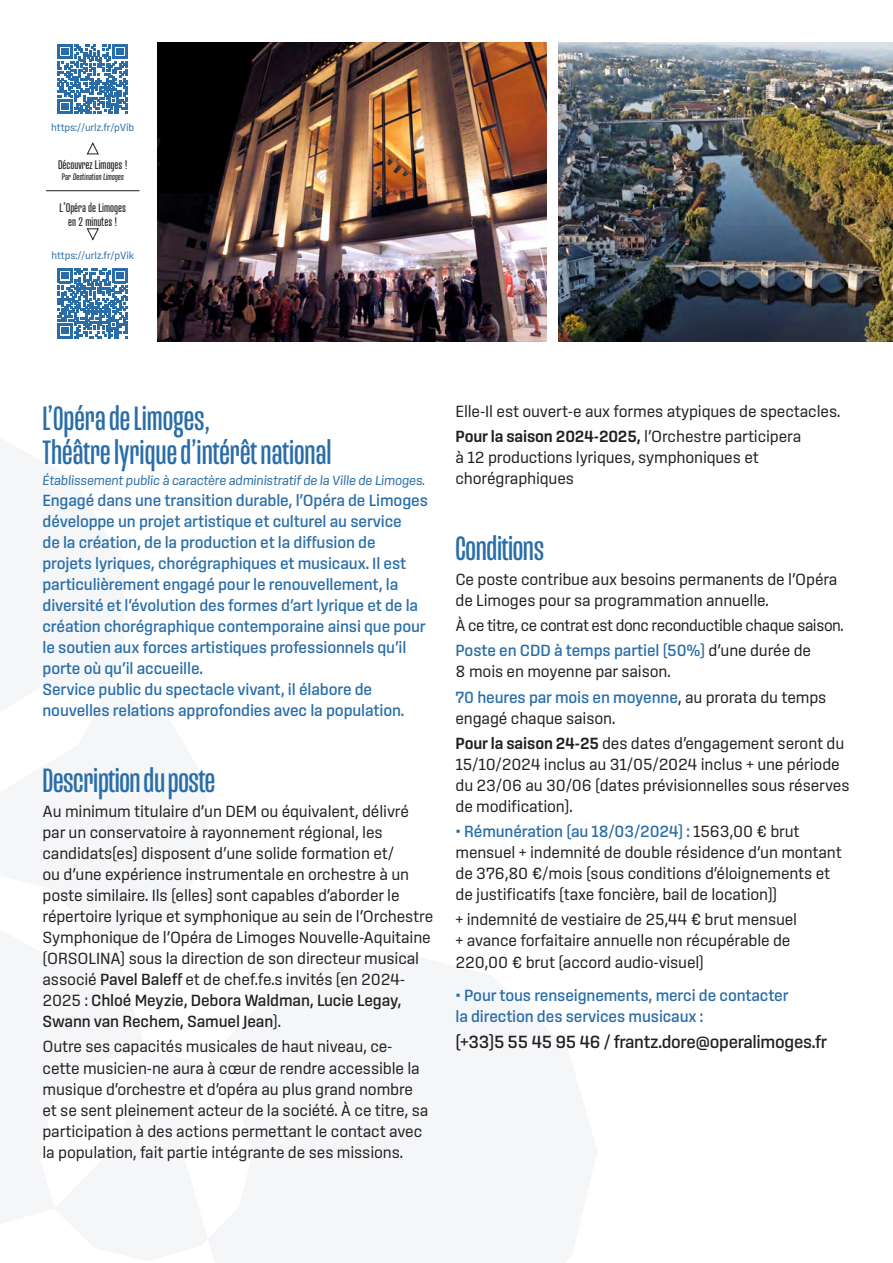
<style>
.page{position:relative;width:893px;height:1263px;background:#fff}
.page>*{position:absolute;margin:0;border:0;box-sizing:border-box;transform-origin:0 0}
.t1{font:34.5px "Mongoose";color:#286da8}
.t2{font:500 18px "Sinter";letter-spacing:-.02em;color:#231f20}
.t3{font:16.5px/21px "Sinter";letter-spacing:-.01em;color:#231f20}
.t4{font:500 16.5px/21px "Sinter";letter-spacing:-.01em;color:#286da8}
.t5{font:16.5px "Sinter";letter-spacing:-.03em;color:#231f20}
.t6{font:italic 13.5px "Sinter";letter-spacing:-.02em;color:#286da8}
.t7{font:12px "Atrament";color:#231f20}
.t8{font:10.5px "Sinter";letter-spacing:-.01em;color:#286da8}
.t9{font:9px "Atrament";color:#231f20}
.s1{font-weight:500}
.s2{font-weight:600}
.s3{font-weight:500;color:#286da8}
</style>
<div class="page">
<svg style="left:0;top:438px;width:597px;height:825px"></svg>
<img style="left:157px;top:43px;width:389px;height:299px">
<img style="left:558px;top:43px;width:335px;height:299px">
<svg style="left:58px;top:268px;width:69px;height:70px"></svg>
<svg style="left:86px;top:228px;width:13px;height:12px"></svg>
<svg style="left:58px;top:44px;width:69px;height:70px"></svg>
<svg style="left:86px;top:142px;width:13px;height:13px"></svg>
<hr style="left:46px;top:190px;width:94px;height:1px;background:#231f20">
<p class="t8" style="left:51px;top:122px;width:85px">https://urlz.fr/pVib</p>
<p class="t7" style="left:58px;top:157px;width:71px">Découvrez Limoges !</p>
<p class="t9" style="left:62px;top:171px;width:64px">Par Destination Limoges</p>
<p class="t7" style="left:60px;top:200px;width:68px">L’Opéra de Limoges</p>
<p class="t7" style="left:68px;top:214px;width:51px">en 2 minutes !</p>
<p class="t8" style="left:52px;top:250px;width:84px">https://urlz.fr/pVik</p>
<p class="t1" style="left:43px;top:399px;width:169px">L’Opéra de Limoges,</p>
<p class="t1" style="left:43px;top:433px;width:291px">Théâtre lyrique d’intérêt national</p>
<p class="t6" style="left:43px;top:473px;width:384px">Établissement public à caractère administratif de la Ville de Limoges.</p>
<p class="t4" style="left:43px;top:490px;width:387px">Engagé dans une transition durable, l’Opéra de Limoges développe un projet artistique et culturel au service<br>de la création, de la production et la diffusion de projets lyriques, chorégraphiques et musicaux. Il est particulièrement engagé pour le renouvellement, la diversité et l’évolution des formes d’art lyrique et de la création chorégraphique contemporaine ainsi que pour le soutien aux forces artistiques professionnels qu’il porte où qu’il accueille.</p>
<p class="t4" style="left:43px;top:679px;width:363px">Service public du spectacle vivant, il élabore de nouvelles relations approfondies avec la population.</p>
<p class="t1" style="left:43px;top:761px;width:174px">Description du poste</p>
<p class="t3" style="left:43px;top:801px;width:392px">Au minimum titulaire d’un DEM ou équivalent, délivré par un conservatoire à rayonnement régional, les candidats(es) disposent d’une solide formation et/<br>ou d’une expérience instrumentale en orchestre à un poste similaire. Ils (elles) sont capables d’aborder le répertoire lyrique et symphonique au sein de l’Orchestre Symphonique de l’Opéra de Limoges Nouvelle-Aquitaine (ORSOLINA) sous la direction de son directeur musical associé <span class="s1">Pavel Baleff</span> et de chef.fe.s invités (en 2024- 2025 : <span class="s1">Chloé Meyzie, Debora Waldman, Lucie Legay, Swann van Rechem, Samuel Jean</span>).</p>
<p class="t3" style="left:43px;top:1036px;width:387px">Outre ses capacités musicales de haut niveau, ce&shy;cette musicien-ne aura à cœur de rendre accessible la musique d’orchestre et d’opéra au plus grand nombre et se sent pleinement acteur de la société. À ce titre, sa participation à des actions permettant le contact avec la population, fait partie intégrante de ses missions.</p>
<p class="t3" style="left:455px;top:400px;width:386px">Elle-Il est ouvert-e aux formes atypiques de spectacles.</p>
<p class="t3" style="left:455px;top:425px;width:347px"><span class="s2">Pour la saison 2024-2025,</span> l’Orchestre participera à 12 productions lyriques, symphoniques et chorégraphiques</p>
<p class="t1" style="left:455px;top:528px;width:90px">Conditions</p>
<p class="t3" style="left:455px;top:568px;width:383px">Ce poste contribue aux besoins permanents de l’Opéra de Limoges pour sa programmation annuelle.</p>
<p class="t5" style="left:455px;top:616px;width:390px">À ce titre, ce contrat est donc reconductible chaque saison.</p>
<p class="t3" style="left:455px;top:640px;width:357px"><span class="s3">Poste en CDD à temps partiel (50%)</span> d’une durée de<br>8 mois en moyenne par saison.</p>
<p class="t3" style="left:455px;top:686px;width:372px"><span class="s3">70 heures par mois en moyenne</span>, au prorata du temps engagé chaque saison.</p>
<p class="t3" style="left:455px;top:732px;width:396px"><span class="s2">Pour la saison 24-25</span> des dates d’engagement seront du 15/10/2024 inclus au 31/05/2024 inclus + une période du 23/06 au 30/06 (dates prévisionnelles sous réserves de modification).</p>
<p class="t3" style="left:455px;top:821px;width:388px"><span class="s3">• Rémunération (au 18/03/2024) :</span> 1563,00 € brut mensuel + indemnité de double résidence d’un montant de 376,80 €/mois (sous conditions d’éloignements et de justificatifs (taxe foncière, bail de location))</p>
<p class="t3" style="left:455px;top:909px;width:343px">+ indemnité de vestiaire de 25,44 € brut mensuel</p>
<p class="t3" style="left:455px;top:930px;width:336px">+ avance forfaitaire annuelle non récupérable de<br>220,00 € brut (accord audio-visuel)</p>
<p class="t4" style="left:455px;top:985px;width:335px">• Pour tous renseignements, merci de contacter</p>
<p class="t4" style="left:455px;top:1006px;width:249px">la direction des services musicaux :</p>
<p class="t2" style="left:455px;top:1031px;width:373px">(+33)5 55 45 95 46 / frantz.dore@operalimoges.fr</p>
</div>
